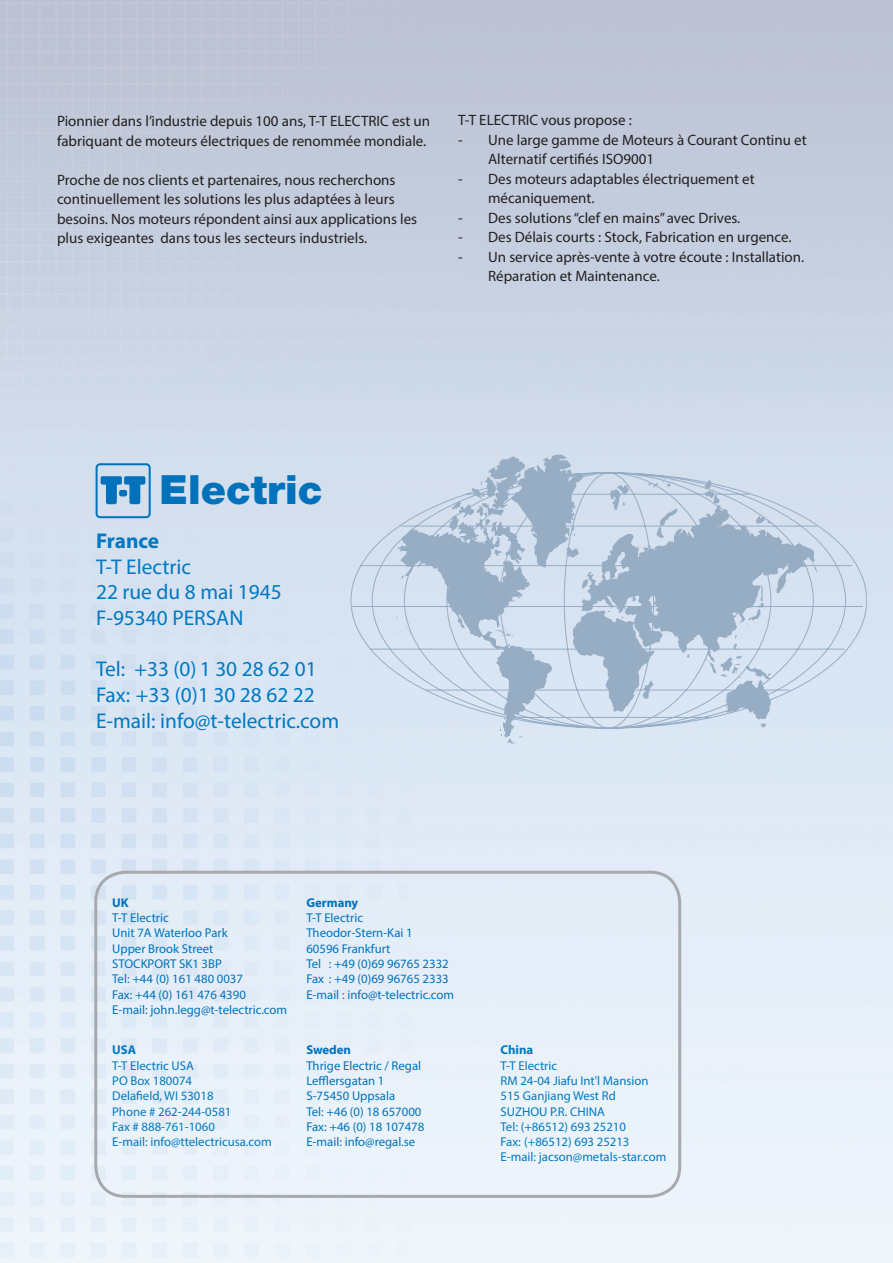
<style>
.page{position:relative;width:893px;height:1263px;background:#fff}
.page>*{position:absolute;margin:0;border:0;box-sizing:border-box;transform-origin:0 0}
.t1{font:900 40.35px "Helvetica Neue";color:#0072bc}
.t2{font:21.3px/25.7px "Myriad Pro";color:#0079c2}
.t3{font:700 21.3px "Myriad Pro";letter-spacing:-.01em;color:#0079c2}
.t4{font:15px/19.5px "Myriad Pro";color:#231f20}
.t5{font:12.75px/15.3px "Myriad Pro";color:#0072bc}
.t6{font:12.75px/15.3px "Myriad Pro";color:#0079c2}
.t7{font:700 12.75px "Myriad Pro";color:#0072bc}
.t8{font:700 12.75px "Myriad Pro";color:#0079c2}
</style>
<div class="page">
<div style="left:351px;top:472px;width:516px;height:256px;background:#d7e2f1"></div>
<svg style="left:383px;top:455px;width:434px;height:288px"></svg>
<div style="left:94px;top:871px;width:587px;height:327px;border:3px solid #a8a9ad;border-radius:30px"></div>
<svg style="left:96px;top:463px;width:55px;height:55px"></svg>
<p class="t4" style="left:57px;top:111px;width:375px">Pionnier dans l’industrie depuis 100 ans, T-T ELECTRIC est un fabriquant de moteurs électriques de renommée mondiale.</p>
<p class="t4" style="left:57px;top:170px;width:362px">Proche de nos clients et partenaires, nous recherchons continuellement les solutions les plus adaptées à leurs besoins. Nos moteurs répondent ainsi aux applications les plus exigeantes dans tous les secteurs industriels.</p>
<p class="t4" style="left:458px;top:110px;width:175px">T-T ELECTRIC vous propose :</p>
<p class="t4" style="left:488px;top:130px;width:320px;text-indent:-30px">- Une large gamme de Moteurs à Courant Continu et<br>Alternatif certifiés ISO9001</p>
<p class="t4" style="left:488px;top:169px;width:268px;text-indent:-30px">- Des moteurs adaptables électriquement et mécaniquement.</p>
<p class="t4" style="left:458px;top:208px;width:284px">- Des solutions “clef en mains” avec Drives.</p>
<p class="t4" style="left:458px;top:227px;width:335px">- Des Délais courts : Stock, Fabrication en urgence.</p>
<p class="t4" style="left:488px;top:247px;width:318px;text-indent:-30px">- Un service après-vente à votre écoute : Installation.<br>Réparation et Maintenance.</p>
<h1 class="t1" style="left:160px;top:466px;width:164px">Electric</h1>
<h2 class="t3" style="left:96px;top:527px;width:65px">France</h2>
<h2 class="t2" style="left:96px;top:553px;width:187px">T-T Electric<br>22 rue du 8 mai 1945<br>F-95340 PERSAN</h2>
<h2 class="t2" style="left:96px;top:656px;width:245px">Tel: +33 (0) 1 30 28 62 01<br>Fax: +33 (0)1 30 28 62 22<br>E-mail: info@t-telectric.com</h2>
<p class="t7" style="left:112px;top:894px;width:18px">UK</p>
<p class="t5" style="left:112px;top:910px;width:177px">T-T Electric<br>Unit 7A Waterloo Park<br>Upper Brook Street<br>STOCKPORT SK1 3BP<br>Tel: +44 (0) 161 480 0037<br>Fax: +44 (0) 161 476 4390<br>E-mail: john.legg@t-telectric.com</p>
<p class="t8" style="left:112px;top:1042px;width:25px">USA</p>
<p class="t6" style="left:112px;top:1057px;width:161px">T-T Electric USA<br>PO Box 180074<br>Delafield, WI 53018<br>Phone # 262-244-0581<br>Fax # 888-761-1060<br>E-mail: info@ttelectricusa.com</p>
<p class="t7" style="left:306px;top:894px;width:53px">Germany</p>
<p class="t5" style="left:306px;top:910px;width:149px">T-T Electric<br>Theodor-Stern-Kai 1<br>60596 Frankfurt<br>Tel : +49 (0)69 96765 2332<br>Fax : +49 (0)69 96765 2333<br>E-mail : info@t-telectric.com</p>
<p class="t7" style="left:306px;top:1042px;width:46px">Sweden</p>
<p class="t5" style="left:306px;top:1057px;width:119px">Thrige Electric / Regal<br>Lefflersgatan 1<br>S-75450 Uppsala<br>Tel: +46 (0) 18 657000<br>Fax: +46 (0) 18 107478<br>E-mail: info@regal.se</p>
<p class="t8" style="left:501px;top:1042px;width:34px">China</p>
<p class="t6" style="left:501px;top:1057px;width:167px">T-T Electric<br>RM 24-04 Jiafu Int'l Mansion<br>515 Ganjiang West Rd<br>SUZHOU P.R. CHINA<br>Tel: (+86512) 693 25210<br>Fax: (+86512) 693 25213<br>E-mail: jacson@metals-star.com</p>
</div>
